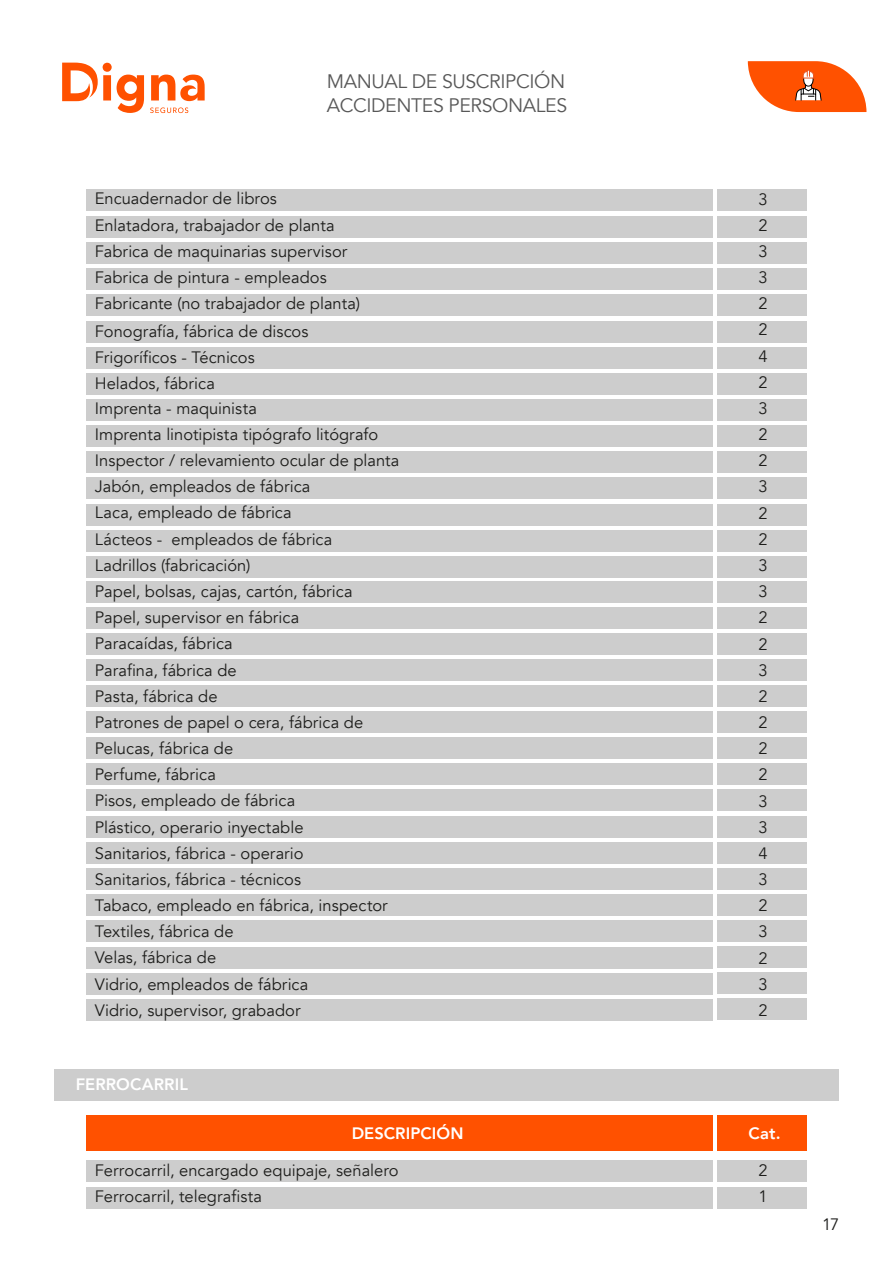
<style>
.page{position:relative;width:893px;height:1263px;background:#fff}
.page>*{position:absolute;margin:0;border:0;box-sizing:border-box;transform-origin:0 0}
.t1{font:19.5px/24.3px "Avenir";letter-spacing:-.02em;color:#585858}
.t2{font:16.5px/26.1px "Avenir";color:#1d1d1b}
.t3{font:800 16.5px "Avenir";letter-spacing:.005em;color:#fff}
</style>
<div class="page">
<div style="left:86px;top:347px;width:626px;height:22px;background:#cdcdcd"></div>
<div style="left:86px;top:659px;width:626px;height:22px;background:#cdcdcd"></div>
<div style="left:86px;top:530px;width:626px;height:21px;background:#cdcdcd"></div>
<div style="left:86px;top:842px;width:626px;height:22px;background:#cdcdcd"></div>
<div style="left:717px;top:347px;width:90px;height:22px;background:#cdcdcd"></div>
<div style="left:717px;top:659px;width:90px;height:22px;background:#cdcdcd"></div>
<div style="left:717px;top:530px;width:90px;height:21px;background:#cdcdcd"></div>
<div style="left:717px;top:842px;width:90px;height:22px;background:#cdcdcd"></div>
<div style="left:86px;top:425px;width:626px;height:21px;background:#cdcdcd"></div>
<div style="left:86px;top:737px;width:626px;height:22px;background:#cdcdcd"></div>
<div style="left:86px;top:373px;width:626px;height:21px;background:#cdcdcd"></div>
<div style="left:86px;top:685px;width:626px;height:22px;background:#cdcdcd"></div>
<div style="left:86px;top:556px;width:626px;height:21px;background:#cdcdcd"></div>
<div style="left:86px;top:868px;width:626px;height:22px;background:#cdcdcd"></div>
<div style="left:86px;top:947px;width:626px;height:22px;background:#cdcdcd"></div>
<div style="left:86px;top:608px;width:626px;height:21px;background:#cdcdcd"></div>
<div style="left:86px;top:920px;width:626px;height:22px;background:#cdcdcd"></div>
<div style="left:86px;top:999px;width:626px;height:22px;background:#cdcdcd"></div>
<div style="left:717px;top:425px;width:90px;height:21px;background:#cdcdcd"></div>
<div style="left:717px;top:737px;width:90px;height:22px;background:#cdcdcd"></div>
<div style="left:717px;top:373px;width:90px;height:21px;background:#cdcdcd"></div>
<div style="left:717px;top:685px;width:90px;height:22px;background:#cdcdcd"></div>
<div style="left:717px;top:556px;width:90px;height:21px;background:#cdcdcd"></div>
<div style="left:717px;top:868px;width:90px;height:22px;background:#cdcdcd"></div>
<div style="left:717px;top:946px;width:90px;height:22px;background:#cdcdcd"></div>
<div style="left:717px;top:608px;width:90px;height:21px;background:#cdcdcd"></div>
<div style="left:717px;top:920px;width:90px;height:22px;background:#cdcdcd"></div>
<div style="left:717px;top:998px;width:90px;height:22px;background:#cdcdcd"></div>
<div style="left:86px;top:451px;width:626px;height:21px;background:#cdcdcd"></div>
<div style="left:86px;top:763px;width:626px;height:22px;background:#cdcdcd"></div>
<div style="left:86px;top:399px;width:626px;height:21px;background:#cdcdcd"></div>
<div style="left:86px;top:711px;width:626px;height:22px;background:#cdcdcd"></div>
<div style="left:86px;top:582px;width:626px;height:21px;background:#cdcdcd"></div>
<div style="left:86px;top:894px;width:626px;height:22px;background:#cdcdcd"></div>
<div style="left:86px;top:973px;width:626px;height:22px;background:#cdcdcd"></div>
<div style="left:86px;top:633px;width:626px;height:22px;background:#cdcdcd"></div>
<div style="left:717px;top:451px;width:90px;height:21px;background:#cdcdcd"></div>
<div style="left:717px;top:763px;width:90px;height:22px;background:#cdcdcd"></div>
<div style="left:717px;top:399px;width:90px;height:21px;background:#cdcdcd"></div>
<div style="left:717px;top:711px;width:90px;height:22px;background:#cdcdcd"></div>
<div style="left:717px;top:582px;width:90px;height:21px;background:#cdcdcd"></div>
<div style="left:717px;top:894px;width:90px;height:22px;background:#cdcdcd"></div>
<div style="left:717px;top:972px;width:90px;height:22px;background:#cdcdcd"></div>
<div style="left:717px;top:633px;width:90px;height:22px;background:#cdcdcd"></div>
<div style="left:86px;top:321px;width:626px;height:22px;background:#cdcdcd"></div>
<div style="left:86px;top:504px;width:626px;height:21px;background:#cdcdcd"></div>
<div style="left:86px;top:816px;width:626px;height:22px;background:#cdcdcd"></div>
<div style="left:717px;top:321px;width:90px;height:22px;background:#cdcdcd"></div>
<div style="left:717px;top:504px;width:90px;height:21px;background:#cdcdcd"></div>
<div style="left:717px;top:816px;width:90px;height:22px;background:#cdcdcd"></div>
<div style="left:86px;top:294px;width:626px;height:22px;background:#cdcdcd"></div>
<div style="left:86px;top:477px;width:626px;height:21px;background:#cdcdcd"></div>
<div style="left:86px;top:789px;width:626px;height:22px;background:#cdcdcd"></div>
<div style="left:717px;top:294px;width:90px;height:22px;background:#cdcdcd"></div>
<div style="left:717px;top:477px;width:90px;height:21px;background:#cdcdcd"></div>
<div style="left:717px;top:789px;width:90px;height:22px;background:#cdcdcd"></div>
<div style="left:86px;top:242px;width:626px;height:22px;background:#cdcdcd"></div>
<div style="left:86px;top:268px;width:626px;height:22px;background:#cdcdcd"></div>
<div style="left:717px;top:242px;width:90px;height:22px;background:#cdcdcd"></div>
<div style="left:717px;top:268px;width:90px;height:22px;background:#cdcdcd"></div>
<div style="left:86px;top:1187px;width:626px;height:22px;background:#cdcdcd"></div>
<div style="left:86px;top:216px;width:626px;height:22px;background:#cdcdcd"></div>
<div style="left:717px;top:1187px;width:90px;height:22px;background:#cdcdcd"></div>
<div style="left:717px;top:216px;width:90px;height:22px;background:#cdcdcd"></div>
<div style="left:86px;top:1160px;width:626px;height:22px;background:#cdcdcd"></div>
<div style="left:86px;top:189px;width:626px;height:22px;background:#cdcdcd"></div>
<div style="left:717px;top:1160px;width:90px;height:22px;background:#cdcdcd"></div>
<div style="left:717px;top:189px;width:90px;height:22px;background:#cdcdcd"></div>
<div style="left:86px;top:1115px;width:626px;height:36px;background:#ff5100"></div>
<div style="left:717px;top:1115px;width:90px;height:36px;background:#ff5100"></div>
<div style="left:54px;top:1069px;width:785px;height:31px;background:#cdcdcd"></div>
<svg style="left:150px;top:107px;width:38px;height:6px"></svg>
<svg style="left:62px;top:63px;width:82px;height:50px"></svg>
<svg style="left:151px;top:75px;width:54px;height:26px"></svg>
<svg style="left:748px;top:61px;width:118px;height:51px"></svg>
<p class="t1" style="left:327px;top:69px;width:242px">MANUAL DE SUSCRIPCIÓN<br>ACCIDENTES PERSONALES</p>
<p class="t2" style="left:95px;top:186px;width:267px">Encuadernador de libros<br>Enlatadora, trabajador de planta<br>Fabrica de maquinarias supervisor<br>Fabrica de pintura - empleados<br>Fabricante (no trabajador de planta)</p>
<p class="t2" style="left:95px;top:318px;width:215px">Fonografía, fábrica de discos<br>Frigoríficos - Técnicos</p>
<p class="t2" style="left:95px;top:371px;width:164px;line-height:24.6px">Helados, fábrica<br>Imprenta - maquinista</p>
<p class="t2" style="left:95px;top:421px;width:306px">Imprenta linotipista tipógrafo litógrafo<br>Inspector / relevamiento ocular de planta<br>Jabón, empleados de fábrica<br>Laca, empleado de fábrica<br>Lácteos - empleados de fábrica<br>Ladrillos (fabricación)<br>Papel, bolsas, cajas, cartón, fábrica<br>Papel, supervisor en fábrica<br>Paracaídas, fábrica<br>Parafina, fábrica de<br>Pasta, fábrica de<br>Patrones de papel o cera, fábrica de<br>Pelucas, fábrica de<br>Perfume, fábrica<br>Pisos, empleado de fábrica<br>Plástico, operario inyectable<br>Sanitarios, fábrica - operario<br>Sanitarios, fábrica - técnicos<br>Tabaco, empleado en fábrica, inspector<br>Textiles, fábrica de<br>Velas, fábrica de<br>Vidrio, empleados de fábrica<br>Vidrio, supervisor, grabador</p>
<p class="t3" style="left:76px;top:1072px;width:114px">FERROCARRIL</p>
<p class="t2" style="left:758px;top:186px;width:11px;text-align:justify">3<br>2<br>3<br>3<br>2<br>2<br>4<br>2<br>3<br>2<br>2<br>3<br>2<br>2<br>3<br>3<br>2<br>2<br>3<br>2<br>2<br>2<br>2<br>3<br>3<br>4<br>3<br>2<br>3<br>2<br>3<br>2</p>
<p class="t3" style="left:352px;top:1120px;width:113px">DESCRIPCIÓN</p>
<p class="t3" style="left:748px;top:1120px;width:34px">Cat.</p>
<p class="t2" style="left:95px;top:1157px;width:305px">Ferrocarril, encargado equipaje, señalero<br>Ferrocarril, telegrafista</p>
<p class="t2" style="left:758px;top:1157px;width:11px">2<br>1</p>
<p class="t2" style="left:822px;top:1212px;width:19px">17</p>
</div>
